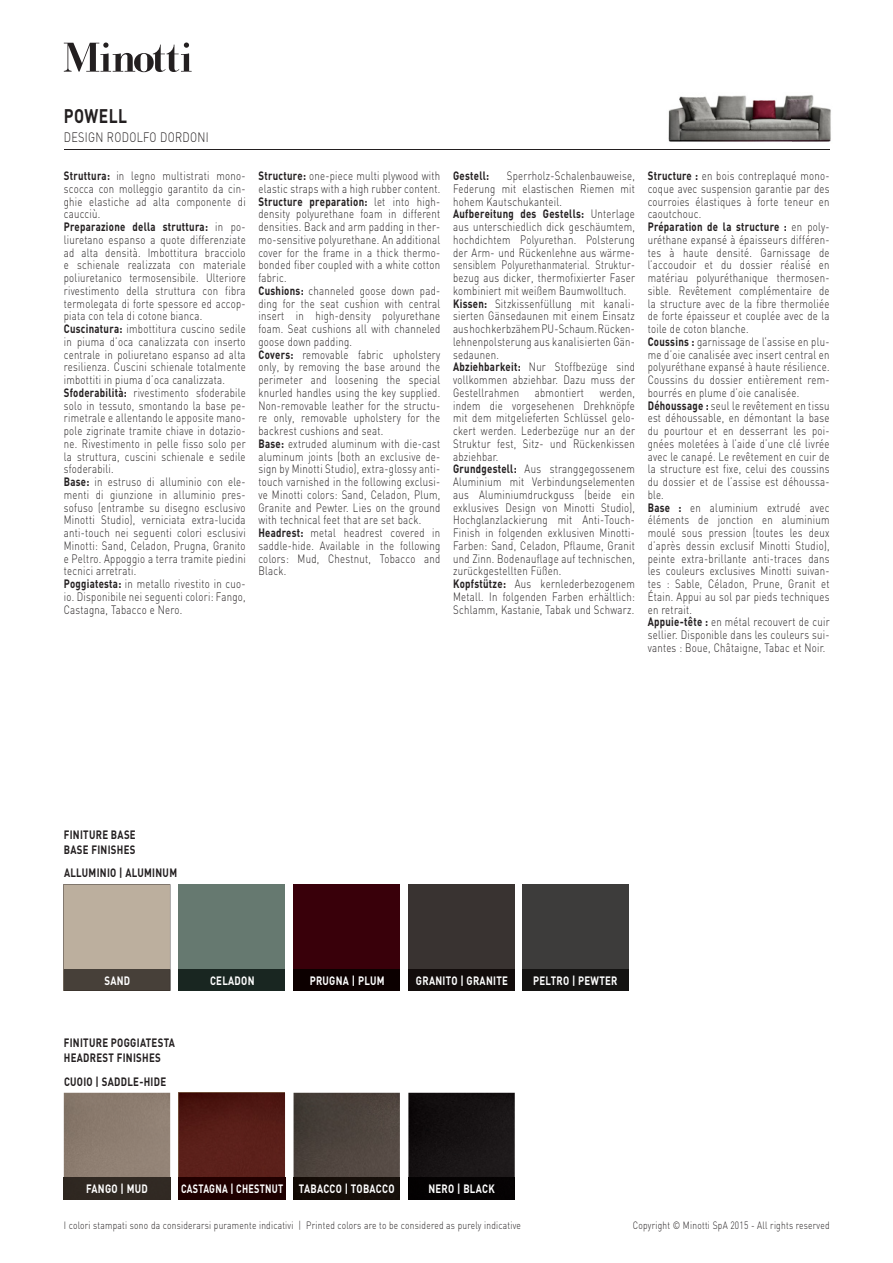
<style>
.page{position:relative;width:893px;height:1263px;background:#fff}
.page>*{position:absolute;margin:0;border:0;box-sizing:border-box;transform-origin:0 0}
.t1{font:700 19.5px "DIN";letter-spacing:.03em;color:#231f20;scale:.8 1}
.t2{font:300 13.5px "DIN";letter-spacing:.03em;color:#231f20;scale:.8 1}
.t3{font:300 12px/12.8px "DIN";letter-spacing:.03em;color:#231f20;scale:.8 1}
.t4{font:700 12px/14.4px "DIN";letter-spacing:.03em;color:#231f20;scale:.8 1}
.t5{font:700 12px "DIN";letter-spacing:.03em;color:#fff;scale:.8 1}
.t6{font:700 12px "DIN";letter-spacing:.03em;color:#fff;scale:.75 1}
.t7{font:300 10.5px "DIN";letter-spacing:.03em;color:#231f20;scale:.8 1}
.s1{font-weight:700}
</style>
<div class="page">
<svg style="left:64px;top:43px;width:128px;height:29px"></svg>
<img style="left:668px;top:95px;width:163px;height:55px">
<img style="left:179px;top:1093px;width:106px;height:85px">
<div style="left:179px;top:1178px;width:106px;height:21px;background:#200000"></div>
<div style="left:522px;top:884px;width:106px;height:107px;background:#3d3c3b"></div>
<div style="left:408px;top:884px;width:106px;height:107px;background:#393331"></div>
<div style="left:408px;top:969px;width:106px;height:22px;background:#120c0b"></div>
<div style="left:522px;top:969px;width:106px;height:22px;background:#141312"></div>
<div style="left:293px;top:884px;width:107px;height:107px;background:#39000a"></div>
<div style="left:293px;top:969px;width:107px;height:22px;background:#0c0000"></div>
<div style="left:179px;top:884px;width:106px;height:107px;background:#667970"></div>
<div style="left:179px;top:969px;width:106px;height:22px;background:#192621"></div>
<svg style="left:64px;top:884px;width:106px;height:107px"></svg>
<hr style="left:64px;top:149px;width:765px;height:1px;background:#231f20">
<img style="left:408px;top:1093px;width:106px;height:85px">
<img style="left:293px;top:1093px;width:107px;height:85px">
<img style="left:64px;top:1093px;width:106px;height:85px">
<div style="left:293px;top:1178px;width:107px;height:21px;background:#160e09"></div>
<div style="left:64px;top:1178px;width:106px;height:21px;background:#312923"></div>
<div style="left:408px;top:1178px;width:106px;height:21px;background:#040203"></div>
<h1 class="t1" style="left:64px;top:109px;width:81px">POWELL</h1>
<p class="t2" style="left:64px;top:132px;width:183px">DESIGN RODOLFO DORDONI</p>
<p class="t3" style="left:64px;top:171px;width:229px"><span class="s1">Struttura:</span> in legno multistrati mono&shy;scocca con molleggio garantito da cin&shy;ghie elastiche ad alta componente di caucciù.<br><span class="s1">Preparazione della struttura:</span> in po&shy;liuretano espanso a quote differenziate ad alta densità. Imbottitura bracciolo e schienale realizzata con materiale poliuretanico termosensibile. Ulteriore rivestimento della struttura con fibra termolegata di forte spessore ed accop&shy;piata con tela di cotone bianca.<br><span class="s1">Cuscinatura:</span> imbottitura cuscino sedile in piuma d’oca canalizzata con inserto centrale in poliuretano espanso ad alta resilienza. Cuscini schienale totalmente imbottiti in piuma d’oca canalizzata.<br><span class="s1">Sfoderabilità:</span> rivestimento sfoderabile solo in tessuto, smontando la base pe&shy;rimetrale e allentando le apposite mano&shy;pole zigrinate tramite chiave in dotazio&shy;ne. Rivestimento in pelle fisso solo per la struttura, cuscini schienale e sedile sfoderabili.<br><span class="s1">Base:</span> in estruso di alluminio con ele&shy;menti di giunzione in alluminio pres&shy;sofuso (entrambe su disegno esclusivo Minotti Studio), verniciata extra-lucida anti-touch nei seguenti colori esclusivi Minotti: Sand, Celadon, Prugna, Granito e Peltro. Appoggio a terra tramite piedini tecnici arretrati.<br><span class="s1">Poggiatesta:</span> in metallo rivestito in cuo&shy;io. Disponibile nei seguenti colori: Fango, Castagna, Tabacco e Nero.</p>
<p class="t3" style="left:258px;top:171px;width:229px"><span class="s1">Structure:</span> one-piece multi plywood with elastic straps with a high rubber content.<br><span class="s1">Structure preparation:</span> let into high&shy;density polyurethane foam in different densities. Back and arm padding in ther&shy;mo-sensitive polyurethane. An additional cover for the frame in a thick thermo&shy;bonded fiber coupled with a white cotton fabric.<br><span class="s1">Cushions:</span> channeled goose down pad&shy;ding for the seat cushion with central insert in high-density polyurethane foam. Seat cushions all with channeled goose down padding.<br><span class="s1">Covers:</span> removable fabric upholstery only, by removing the base around the perimeter and loosening the special knurled handles using the key supplied.<br>Non-removable leather for the structu&shy;re only, removable upholstery for the backrest cushions and seat.<br><span class="s1">Base:</span> extruded aluminum with die-cast aluminum joints (both an exclusive de&shy;sign by Minotti Studio), extra-glossy anti&shy;touch varnished in the following exclusi&shy;ve Minotti colors: Sand, Celadon, Plum, Granite and Pewter. Lies on the ground with technical feet that are set back.<br><span class="s1">Headrest:</span> metal headrest covered in saddle-hide. Available in the following colors: Mud, Chestnut, Tobacco and Black.</p>
<p class="t4" style="left:453px;top:170px;width:47px">Gestell:</p>
<p class="t3" style="left:453px;top:171px;width:229px;text-indent:54px">Sperrholz-Schalenbauweise, Federung mit elastischen Riemen mit hohem Kautschukanteil.<br><span class="s1">Aufbereitung des Gestells:</span> Unterlage aus unterschiedlich dick geschäumtem, hochdichtem Polyurethan. Polsterung der Arm- und Rückenlehne aus wärme&shy;sensiblem Polyurethanmaterial. Struktur&shy;bezug aus dicker, thermofixierter Faser kombiniert mit weißem Baumwolltuch.<br><span class="s1">Kissen:</span> Sitzkissenfüllung mit kanali&shy;sierten Gänsedaunen mit einem Einsatz aus hoch kerbzähem PU-Schaum. Rücken&shy;lehnenpolsterung aus kanalisierten Gän&shy;sedaunen.<br><span class="s1">Abziehbarkeit:</span> Nur Stoffbezüge sind vollkommen abziehbar. Dazu muss der Gestellrahmen</p>
<p class="t3" style="left:453px;top:388px;width:229px;text-indent:147px">werden, indem die vorgesehenen Drehknöpfe mit dem mitgelieferten Schlüssel gelo&shy;ckert werden. Lederbezüge nur an der Struktur fest, Sitz- und Rückenkissen abziehbar.<br><span class="s1">Grundgestell:</span> Aus stranggegossenem Aluminium mit Verbindungselementen aus Aluminiumdruckguss (beide ein exklusives Design von Minotti Studio), Hochglanzlackierung mit Anti-Touch-Finish in folgenden exklusiven Minotti-Farben: Sand, Celadon, Pflaume, Granit und Zinn. Bodenauflage auf technischen, zurückgestellten Füßen.<br><span class="s1">Kopfstütze:</span> Aus kernlederbezogenem Metall. In folgenden Farben erhältlich:<br>Schlamm, Kastanie, Tabak und Schwarz.</p>
<p class="t3" style="left:535px;top:388px;width:63px">abmontiert</p>
<p class="t3" style="left:647px;top:171px;width:229px"><span class="s1">Structure :</span> en bois contreplaqué mono&shy;coque avec suspension garantie par des courroies élastiques à forte teneur en caoutchouc.<br><span class="s1">Préparation de la structure :</span> en poly&shy;uréthane expansé à épaisseurs différen&shy;tes à haute densité. Garnissage de l’accoudoir et du dossier réalisé en matériau polyuréthanique thermosen&shy;sible. Revêtement complémentaire de la structure avec de la fibre thermoliée de forte épaisseur et couplée avec de la toile de coton blanche.<br><span class="s1">Coussins :</span> garnissage de l’assise en plu&shy;me d’oie canalisée avec insert central en polyuréthane expansé à haute résilience.<br>Coussins du dossier entièrement rem&shy;bourrés en plume d’oie canalisée.<br><span class="s1">Déhoussage :</span> seul le revêtement en tissu est déhoussable, en démontant la base du pourtour et en desserrant les poi&shy;gnées moletées à l’aide d’une clé livrée avec le canapé. Le revêtement en cuir de la structure est fixe, celui des coussins du dossier et de l’assise est déhoussa&shy;ble.<br><span class="s1">Base :</span> en aluminium extrudé avec éléments de jonction en aluminium moulé sous pression (toutes les deux d’après dessin exclusif Minotti Studio), peinte extra-brillante anti-traces dans les couleurs exclusives Minotti suivan&shy;tes : Sable, Céladon, Prune, Granit et Étain. Appui au sol par pieds techniques en retrait.<br><span class="s1">Appuie-tête :</span> en métal recouvert de cuir sellier. Disponible dans les couleurs sui&shy;vantes : Boue, Châtaigne, Tabac et Noir.</p>
<p class="t4" style="left:64px;top:829px;width:91px">FINITURE BASE<br>BASE FINISHES</p>
<p class="t4" style="left:64px;top:867px;width:143px">ALLUMINIO | ALUMINUM</p>
<p class="t5" style="left:104px;top:976px;width:34px">SAND</p>
<p class="t5" style="left:210px;top:976px;width:57px">CELADON</p>
<p class="t5" style="left:310px;top:976px;width:95px">PRUGNA | PLUM</p>
<p class="t5" style="left:416px;top:976px;width:116px">GRANITO | GRANITE</p>
<p class="t5" style="left:533px;top:976px;width:107px">PELTRO | PEWTER</p>
<p class="t4" style="left:64px;top:1037px;width:140px">FINITURE POGGIATESTA<br>HEADREST FINISHES</p>
<p class="t4" style="left:64px;top:1075px;width:129px">CUOIO | SADDLE-HIDE</p>
<p class="t5" style="left:86px;top:1184px;width:79px">FANGO | MUD</p>
<p class="t5" style="left:428px;top:1184px;width:84px">NERO | BLACK</p>
<p class="t6" style="left:181px;top:1184px;width:138px">CASTAGNA | CHESTNUT</p>
<p class="t5" style="left:299px;top:1184px;width:121px">TABACCO | TOBACCO</p>
<p class="t7" style="left:64px;top:1221px;width:573px">I colori stampati sono da considerarsi puramente indicativi | Printed colors are to be considered as purely indicative</p>
<p class="t7" style="left:632px;top:1221px;width:248px">Copyright © Minotti SpA 2015 - All rights reserved</p>
</div>
